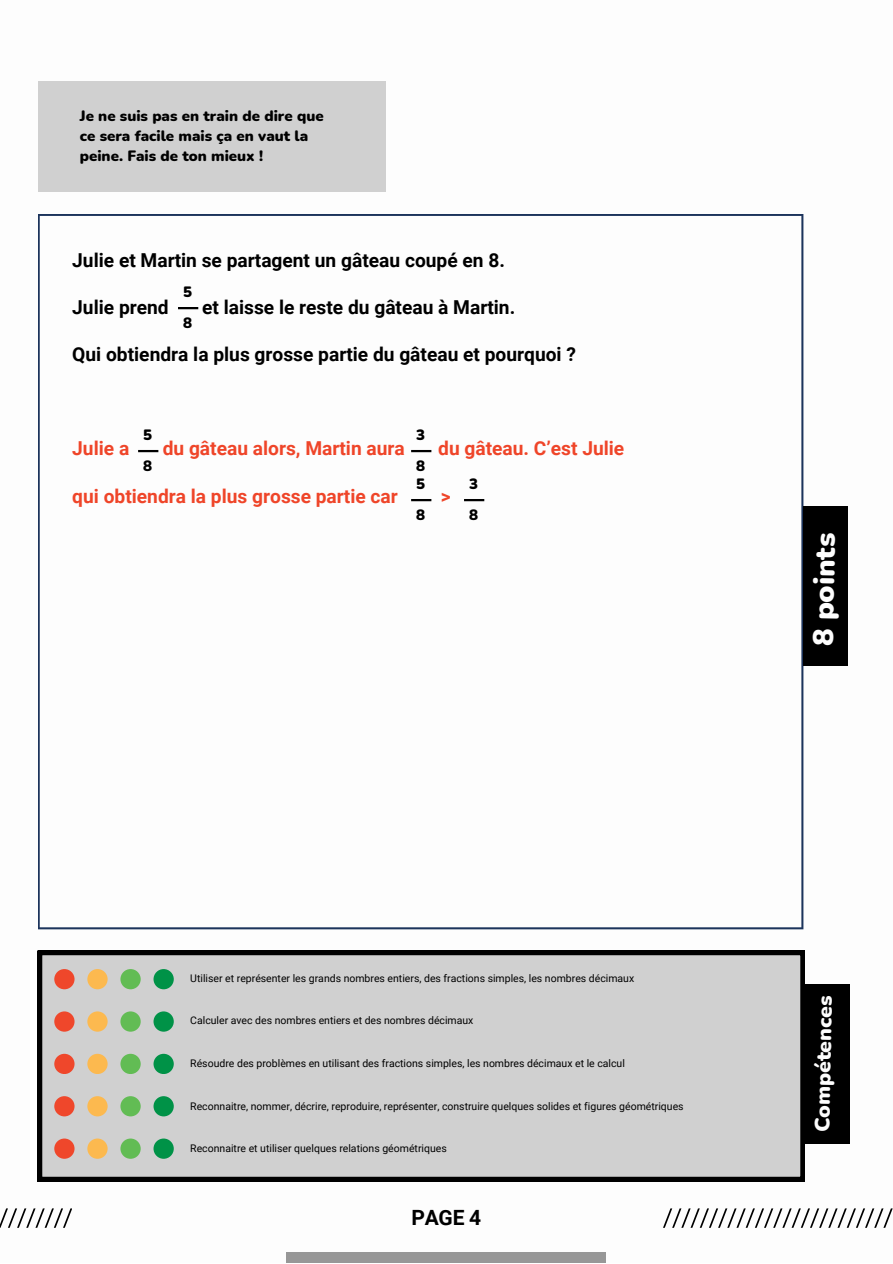
<style>
.page{position:relative;width:893px;height:1264px;background:#fff}
.page>*{position:absolute;margin:0;border:0;box-sizing:border-box;transform-origin:0 0}
.t1{font:900 28.8px "Nunito";color:#fdfdfd}
.t2{font:900 21px "Nunito";color:#fdfdfd}
.t3{font:700 21px "Roboto";color:#000}
.t4{font:700 19.2px "Roboto";color:#000}
.t5{font:700 19.2px "Roboto";color:#ef4529}
.t6{font:900 15px/31.5px "Nunito";color:#000}
.t7{font:10.5px "Roboto";color:#000}
</style>
<div class="page">
<div style="left:287px;top:1251px;width:319px;height:11px;background:#979797"></div>
<svg style="left:0;top:1208px;width:72px;height:19px"></svg>
<svg style="left:663px;top:1208px;width:229px;height:19px"></svg>
<svg style="left:38px;top:214px;width:765px;height:715px"></svg>
<div style="left:803px;top:505px;width:45px;height:160px;background:#000"></div>
<div style="left:38px;top:81px;width:347px;height:110px;background:#d0d0d0"></div>
<div style="left:38px;top:950px;width:766px;height:231px;background:#d0d0d0"></div>
<div style="left:801px;top:983px;width:49px;height:160px;background:#000"></div>
<div style="left:54px;top:969px;width:20px;height:20px;background:#ef472b;border-radius:50%"></div>
<div style="left:87px;top:969px;width:21px;height:20px;background:#fcb94f;border-radius:50%"></div>
<div style="left:120px;top:969px;width:21px;height:20px;background:#62bc54;border-radius:50%"></div>
<div style="left:153px;top:969px;width:21px;height:20px;background:#009247;border-radius:50%"></div>
<div style="left:54px;top:1011px;width:20px;height:20px;background:#ef472b;border-radius:50%"></div>
<div style="left:87px;top:1011px;width:21px;height:20px;background:#fcb94f;border-radius:50%"></div>
<div style="left:120px;top:1011px;width:21px;height:20px;background:#62bc54;border-radius:50%"></div>
<div style="left:153px;top:1011px;width:21px;height:20px;background:#009247;border-radius:50%"></div>
<div style="left:54px;top:1053px;width:20px;height:21px;background:#ef472b;border-radius:50%"></div>
<div style="left:87px;top:1053px;width:21px;height:21px;background:#fcb94f;border-radius:50%"></div>
<div style="left:120px;top:1053px;width:21px;height:21px;background:#62bc54;border-radius:50%"></div>
<div style="left:153px;top:1053px;width:21px;height:21px;background:#009247;border-radius:50%"></div>
<div style="left:54px;top:1096px;width:20px;height:20px;background:#ef472b;border-radius:50%"></div>
<div style="left:87px;top:1096px;width:21px;height:20px;background:#fcb94f;border-radius:50%"></div>
<div style="left:120px;top:1096px;width:21px;height:20px;background:#62bc54;border-radius:50%"></div>
<div style="left:153px;top:1096px;width:21px;height:20px;background:#009247;border-radius:50%"></div>
<div style="left:54px;top:1138px;width:20px;height:20px;background:#ef472b;border-radius:50%"></div>
<div style="left:87px;top:1138px;width:21px;height:20px;background:#fcb94f;border-radius:50%"></div>
<div style="left:120px;top:1138px;width:21px;height:20px;background:#62bc54;border-radius:50%"></div>
<div style="left:153px;top:1138px;width:21px;height:20px;background:#009247;border-radius:50%"></div>
<hr style="left:178px;top:307px;width:20px;height:2px;background:#000">
<hr style="left:138px;top:450px;width:20px;height:2px;background:#000">
<hr style="left:411px;top:450px;width:20px;height:2px;background:#000">
<hr style="left:411px;top:499px;width:20px;height:2px;background:#000">
<hr style="left:464px;top:499px;width:20px;height:2px;background:#000">
<h3 class="t6" style="left:80px;top:105px;width:245px;line-height:20.2px">Je ne suis pas en train de dire que ce sera facile mais ça en vaut la peine. Fais de ton mieux !</h3>
<h3 class="t4" style="left:72px;top:249px;width:434px">Julie et Martin se partagent un gâteau coupé en 8.</h3>
<h3 class="t4" style="left:72px;top:296px;width:98px">Julie prend</h3>
<h3 class="t4" style="left:202px;top:296px;width:314px">et laisse le reste du gâteau à Martin.</h3>
<h3 class="t4" style="left:72px;top:343px;width:505px">Qui obtiendra la plus grosse partie du gâteau et pourquoi ?</h3>
<h3 class="t6" style="left:183px;top:276px;width:10px">5<br>8</h3>
<h3 class="t6" style="left:143px;top:419px;width:10px">5<br>8</h3>
<h3 class="t6" style="left:416px;top:419px;width:10px">3<br>8</h3>
<h3 class="t6" style="left:416px;top:468px;width:10px">5<br>8</h3>
<h3 class="t6" style="left:469px;top:468px;width:10px">3<br>8</h3>
<h3 class="t5" style="left:72px;top:437px;width:58px">Julie a</h3>
<h3 class="t5" style="left:163px;top:437px;width:243px">du gâteau alors, Martin aura</h3>
<h3 class="t5" style="left:438px;top:437px;width:188px">du gâteau. C’est Julie</h3>
<h3 class="t5" style="left:72px;top:485px;width:327px">qui obtiendra la plus grosse partie car</h3>
<h3 class="t5" style="left:441px;top:485px;width:11px">&gt;</h3>
<h1 class="t1" style="left:804px;top:645px;width:114px;rotate:-89deg">8 points</h1>
<p class="t7" style="left:190px;top:972px;width:445px">Utiliser et représenter les grands nombres entiers, des fractions simples, les nombres décimaux</p>
<p class="t7" style="left:190px;top:1014px;width:284px">Calculer avec des nombres entiers et des nombres décimaux</p>
<p class="t7" style="left:190px;top:1056px;width:436px">Résoudre des problèmes en utilisant des fractions simples, les nombres décimaux et le calcul</p>
<p class="t7" style="left:190px;top:1100px;width:495px">Reconnaitre, nommer, décrire, reproduire, représenter, construire quelques solides et figures géométriques</p>
<p class="t7" style="left:190px;top:1142px;width:258px">Reconnaitre et utiliser quelques relations géométriques</p>
<h2 class="t3" style="left:411px;top:1205px;width:71px">PAGE 4</h2>
<h2 class="t2" style="left:808px;top:1131px;width:138px;rotate:-89deg">Compétences</h2>
</div>
